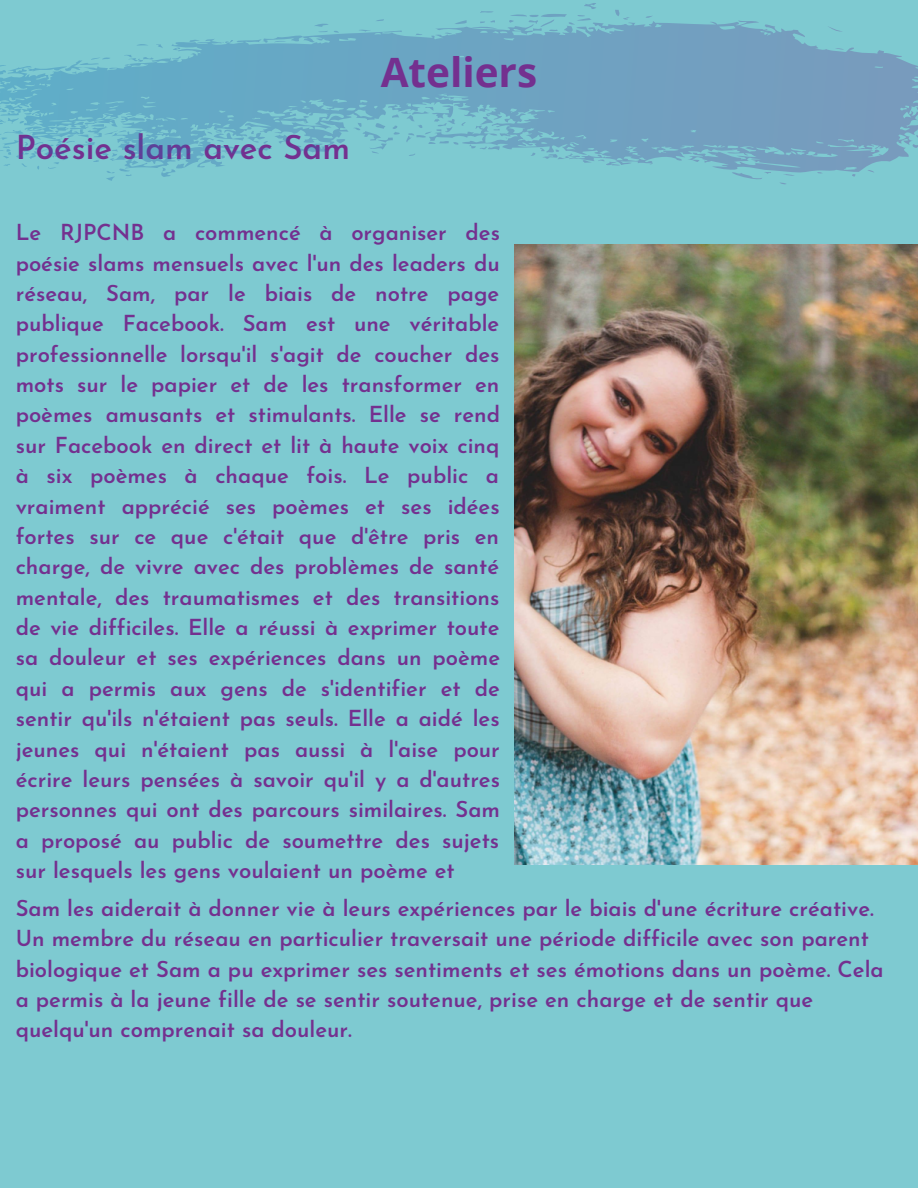
<style>
.page{position:relative;width:918px;height:1188px;background:#7ecad1}
.page>*{position:absolute;margin:0;border:0;box-sizing:border-box;transform-origin:0 0}
.t1{font:700 40.5px "Open Sans";color:#74308f}
.t2{font:600 33px "Josefin Sans";color:#74308f}
.t3{font:600 22.05px/30.3px "Josefin Sans";color:#74308f;text-align:justify}
</style>
<div class="page">
<svg style="left:0;top:3px;width:918px;height:250px"></svg>
<img style="left:515px;top:245px;width:403px;height:619px">
<h2 class="t2" style="left:16px;top:134px;width:336px">Poésie slam avec Sam</h2>
<h1 class="t1" style="left:381px;top:44px;width:158px">Ateliers</h1>
<p class="t3" style="left:16px;top:220px;width:486px">Le RJPCNB a commencé à organiser des poésie slams mensuels avec l'un des leaders du réseau, Sam, par le biais de notre page publique Facebook. Sam est une véritable professionnelle lorsqu'il s'agit de coucher des mots sur le papier et de les transformer en poèmes amusants et stimulants. Elle se rend sur Facebook en direct et lit à haute voix cinq à six poèmes à chaque fois. Le public a vraiment apprécié ses poèmes et ses idées fortes sur ce que c'était que d'être pris en charge, de vivre avec des problèmes de santé mentale, des traumatismes et des transitions de vie difficiles. Elle a réussi à exprimer toute sa douleur et ses expériences dans un poème qui a permis aux gens de s'identifier et de sentir qu'ils n'étaient pas seuls. Elle a aidé les jeunes qui n'étaient pas aussi à l'aise pour écrire leurs pensées à savoir qu'il y a d'autres personnes qui ont des parcours similaires. Sam a proposé au public de soumettre des sujets sur lesquels les gens voulaient un poème et</p>
<p class="t3" style="left:16px;top:895px;width:869px;text-align:left">Sam les aiderait à donner vie à leurs expériences par le biais d'une écriture créative.<br>Un membre du réseau en particulier traversait une période difficile avec son parent biologique et Sam a pu exprimer ses sentiments et ses émotions dans un poème. Cela a permis à la jeune fille de se sentir soutenue, prise en charge et de sentir que quelqu'un comprenait sa douleur.</p>
</div>
